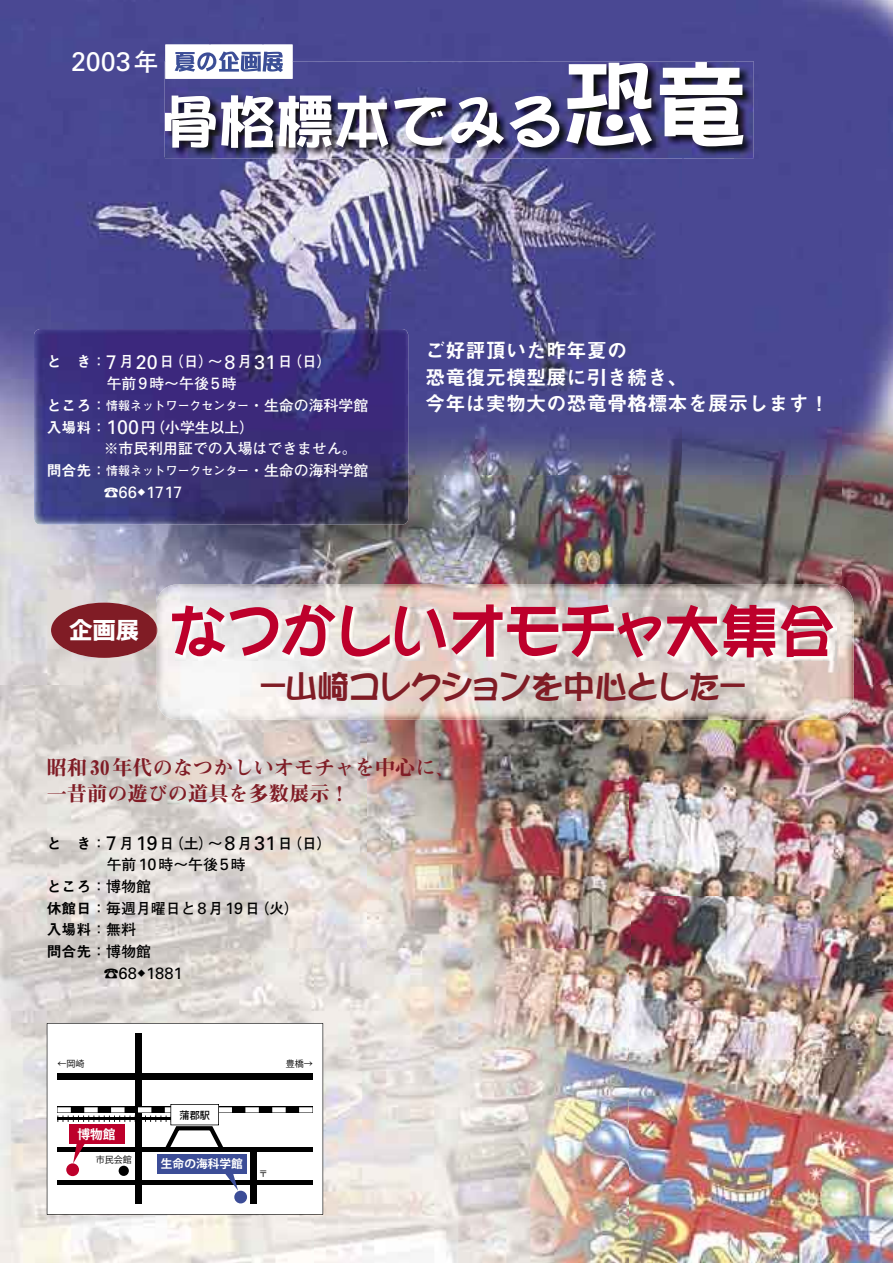
<style>
.page{position:relative;width:893px;height:1263px;background:#fff}
.page>*{position:absolute;margin:0;border:0;box-sizing:border-box;transform-origin:0 0}
.t1{font:57.45px "DFPOP1 Std W9";letter-spacing:-.03em;color:#bd002b}
.t2{font:57.45px "DFPOP1 Std W9";color:#fff}
.t3{font:31.95px "DFPOP1 Std W9";letter-spacing:-.02em;color:#801c25}
.t4{font:26.85px "Univers";color:#fff}
.t5{font:700 23.4px "Gothic MB101 Pro";color:#fff}
.t6{font:20.25px/26.5px "Midashi Go Pro MB31";color:#fff}
.t7{font:20.25px/26.5px "Midashi Min Pro MA31";color:#801c25}
.t8{font:19.65px "Univers";color:#fff}
.t9{font:19.65px "Univers";color:#000}
.t10{font:16.35px "Univers";color:#fff}
.t11{font:16.35px "Univers";color:#000}
.t12{font:700 14.85px/21.8px "Futo Go B101 Pro";color:#fff}
.t13{font:700 14.85px/21.8px "Futo Go B101 Pro";color:#000}
.t14{font:14.85px "Midashi Go Pro MB31";color:#fff}
.t15{font:14.85px "Midashi Go Pro MB31";color:#000}
.t16{font:700 12.75px "Koz Go Std";color:#fff}
.t17{font:700 11.85px "Futo Go B101 Pro";color:#fff}
.t18{font:700 11.7px "Koz Go Std";color:#fff}
.t19{font:500 10.05px "Koz Go Std";color:#000}
.t20{font:9px "Koz Go Std";color:#000}
.t21{font:700 7.5px "Futo Go B101 Pro";color:#fff}
.t22{font:700 7.5px "Futo Go B101 Pro";color:#000}
.s1{font-family:"Futo Go B101 Pro";font-weight:700;font-size:24.45px}
.s2{font-size:91.8px}
.s3{font-family:"Futo Go B101 Pro";font-weight:700}
.s4{font-family:"Univers";font-size:19.65px}
.s5{font-family:"Univers";font-weight:400;font-size:16.35px}
.s6{font-family:"Futo Go B101 Pro";font-weight:700;font-size:14.85px}
.s7{font-family:"Midashi Go Pro MB31";font-weight:400}
</style>
<div class="page">
<img style="left:0;top:685px;width:893px;height:578px">
<img style="left:0;top:474px;width:157px;height:211px">
<img style="left:841px;top:0;width:52px;height:685px">
<img style="left:157px;top:474px;width:684px;height:110px">
<img style="left:0;top:0;width:52px;height:474px">
<img style="left:368px;top:158px;width:473px;height:316px">
<img style="left:52px;top:158px;width:316px;height:171px">
<div style="left:52px;top:0;width:158px;height:158px;background:#4a4893"></div>
<div style="left:736px;top:0;width:105px;height:158px;background:#4a4893"></div>
<div style="left:263px;top:0;width:473px;height:61px;background:#4a4893"></div>
<div style="left:210px;top:0;width:53px;height:45px;background:#4a4893"></div>
<img style="left:34px;top:329px;width:374px;height:196px;border-radius:6px">
<svg style="left:165px;top:45px;width:128px;height:16px"></svg>
<svg style="left:175px;top:51px;width:108px;height:10px"></svg>
<img style="left:165px;top:61px;width:589px;height:98px">
<img style="left:165px;top:61px;width:128px;height:18px">
<img style="left:175px;top:61px;width:108px;height:11px">
<img style="left:157px;top:584px;width:696px;height:136px">
<svg style="left:51px;top:603px;width:107px;height:55px;background:#924349"></svg>
<div style="left:47px;top:1023px;width:276px;height:191px;background:#fff"></div>
<hr style="left:47px;top:1023px;width:1px;height:191px;background:#000">
<hr style="left:47px;top:1214px;width:276px;height:1px;background:#000">
<hr style="left:323px;top:1023px;width:1px;height:191px;background:#000">
<hr style="left:47px;top:1023px;width:276px;height:1px;background:#000">
<div style="left:135px;top:1034px;width:6px;height:170px;background:#000"></div>
<div style="left:57px;top:1073px;width:256px;height:6px;background:#000"></div>
<hr style="left:57px;top:1180px;width:256px;height:4px;background:#000">
<div style="left:250px;top:1149px;width:7px;height:55px;background:#000"></div>
<div style="left:119px;top:1166px;width:10px;height:10px;background:#000;border-radius:50%"></div>
<svg style="left:57px;top:1104px;width:256px;height:59px"></svg>
<div style="left:66px;top:1163px;width:13px;height:13px;background:#bd002b;border-radius:50%"></div>
<div style="left:234px;top:1191px;width:13px;height:12px;background:#3c4d97;border-radius:50%"></div>
<svg style="left:222px;top:1173px;width:16px;height:18px"></svg>
<div style="left:157px;top:1154px;width:90px;height:19px;background:#3c4d97"></div>
<img style="left:175px;top:607px;width:662px;height:54px">
<svg style="left:104px;top:487px;width:14px;height:10px"></svg>
<svg style="left:104px;top:968px;width:14px;height:10px"></svg>
<h3 class="t4" style="left:71px;top:45px;width:89px">2003<span class="s1">年</span></h3>
<h1 class="t2" style="left:162px;top:91px;width:587px">骨格標本でみる<span class="s2">恐竜</span></h1>
<p class="t12" style="left:169px;top:349px;width:55px">（日）～</p>
<h3 class="t8" style="left:136px;top:349px;width:23px">20</h3>
<h3 class="t8" style="left:225px;top:349px;width:12px">8</h3>
<h3 class="t8" style="left:254px;top:349px;width:23px">31</h3>
<p class="t14" style="left:47px;top:350px;width:89px">と　き<span class="s3">：</span><span class="s4">7</span><span class="s3">月</span></p>
<p class="t12" style="left:107px;top:371px;width:131px">午前<span class="s5">9</span>時～午後<span class="s5">5</span>時</p>
<p class="t12" style="left:237px;top:349px;width:16px">月</p>
<p class="t12" style="left:160px;top:349px;width:16px">日</p>
<p class="t12" style="left:278px;top:349px;width:16px">日</p>
<p class="t12" style="left:287px;top:349px;width:46px">（日(</p>
<p class="t12" style="left:249px;top:392px;width:121px">・生命の海科学館</p>
<p class="t14" style="left:47px;top:393px;width:61px">ところ<span class="s3">：</span></p>
<p class="t17" style="left:106px;top:396px;width:144px">情報ネットワークセンター</p>
<p class="t12" style="left:150px;top:414px;width:106px">（小学生以上(</p>
<h3 class="t8" style="left:91px;top:414px;width:49px"><span class="s6">：</span>100</h3>
<p class="t14" style="left:47px;top:415px;width:46px">入場料</p>
<p class="t12" style="left:141px;top:414px;width:16px">円</p>
<p class="t12" style="left:249px;top:436px;width:121px;text-indent:-145px">※市民利用証での入場はできません。・生命の海科学館</p>
<p class="t14" style="left:47px;top:458px;width:61px">問合先<span class="s3">：</span></p>
<p class="t17" style="left:106px;top:461px;width:144px">情報ネットワークセンター</p>
<p class="t10" style="left:119px;top:482px;width:20px">66</p>
<p class="t10" style="left:146px;top:482px;width:38px">1717</p>
<p class="t21" style="left:138px;top:486px;width:9px">◆</p>
<h3 class="t6" style="left:425px;top:335px;width:405px">ご好評頂いた昨年夏の<br>恐竜復元模型展に引き続き、<br>今年は実物大の恐竜骨格標本を展示します!</h3>
<h3 class="t5" style="left:69px;top:611px;width:72px">企画展</h3>
<h1 class="t1" style="left:170px;top:600px;width:667px">なつかしいオモチャ大集合</h1>
<h2 class="t3" style="left:257px;top:670px;width:493px">－山崎コレクションを中心とした－</h2>
<h3 class="t7" style="left:47px;top:752px;width:410px">昭和30 年代のなつかしいオモチャを中心に、一昔前の遊びの道具を多数展示!</h3>
<p class="t13" style="left:169px;top:830px;width:55px">（土）～</p>
<h3 class="t9" style="left:136px;top:831px;width:23px">19</h3>
<h3 class="t9" style="left:225px;top:831px;width:12px">8</h3>
<h3 class="t9" style="left:254px;top:831px;width:23px">31</h3>
<p class="t15" style="left:47px;top:831px;width:89px">と　き<span class="s3">：</span><span class="s4">7</span><span class="s3">月</span></p>
<p class="t13" style="left:47px;top:852px;width:200px;text-indent:60px">午前<span class="s5">10</span>時～午後<span class="s5">5</span>時<span class="s7">ところ</span>：博物館</p>
<p class="t13" style="left:237px;top:830px;width:16px">月</p>
<p class="t13" style="left:160px;top:830px;width:16px">日</p>
<p class="t13" style="left:278px;top:830px;width:16px">日</p>
<p class="t13" style="left:47px;top:895px;width:215px"><span class="s7">休館日</span>：毎週月曜日と<span class="s5">8</span>月<span class="s5">19</span>日</p>
<p class="t15" style="left:47px;top:918px;width:91px">入場料<span class="s3">：無料</span></p>
<p class="t13" style="left:47px;top:939px;width:106px"><span class="s7">問合先</span>：博物館</p>
<p class="t11" style="left:146px;top:963px;width:38px">1881</p>
<p class="t11" style="left:119px;top:963px;width:20px">68</p>
<p class="t22" style="left:138px;top:967px;width:9px">◆</p>
<p class="t13" style="left:255px;top:895px;width:46px">（火(</p>
<p class="t13" style="left:287px;top:830px;width:46px">（日(</p>
<p class="t20" style="left:57px;top:1058px;width:29px">←岡崎</p>
<p class="t16" style="left:77px;top:1126px;width:40px">博物館</p>
<p class="t20" style="left:96px;top:1154px;width:38px">市民会館</p>
<p class="t19" style="left:180px;top:1108px;width:32px">蒲郡駅</p>
<p class="t18" style="left:161px;top:1156px;width:83px">生命の海科学館</p>
<p class="t20" style="left:259px;top:1168px;width:11px">〒</p>
<p class="t20" style="left:286px;top:1058px;width:29px">豊橋→</p>
</div>
